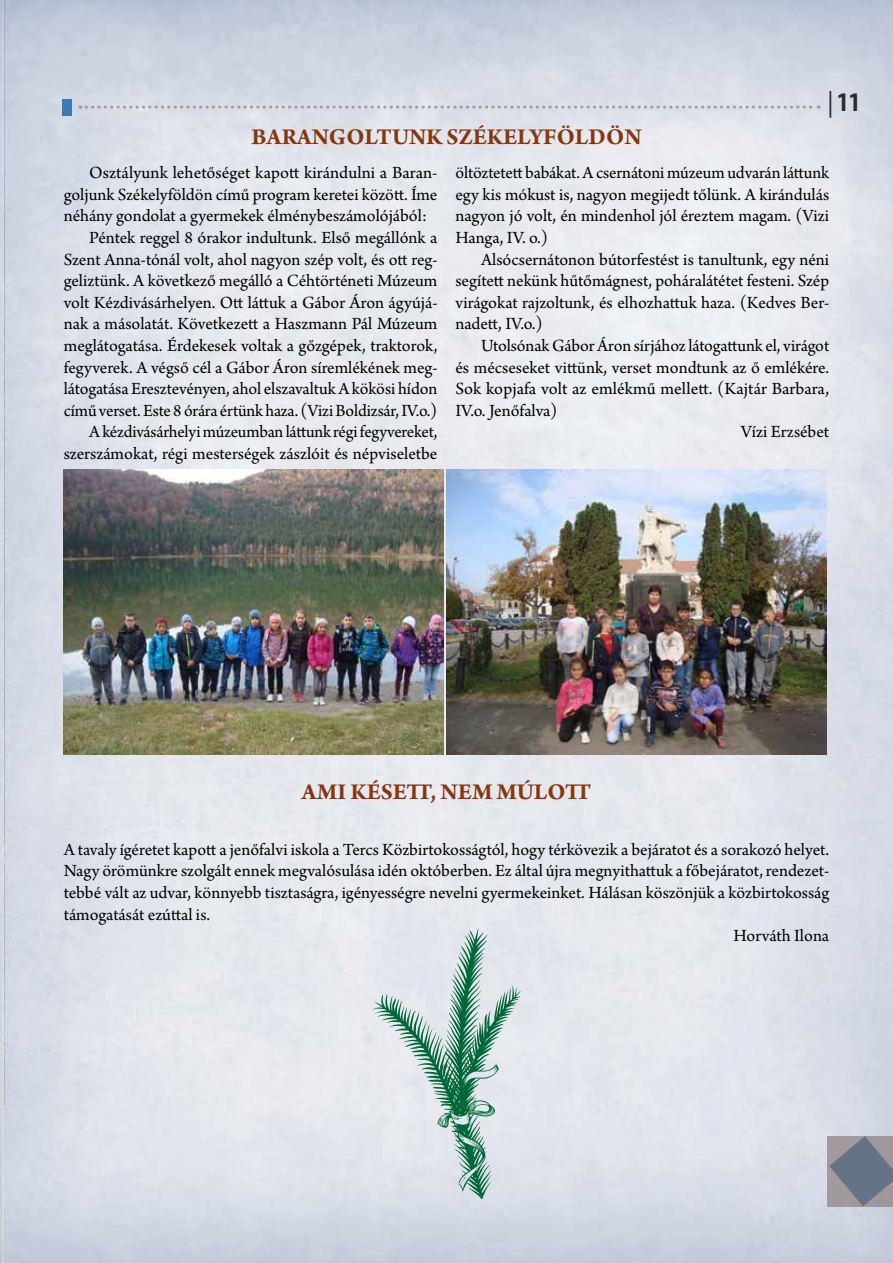
<style>
.page{position:relative;width:893px;height:1263px;background:#fff}
.page>*{position:absolute;margin:0;border:0;box-sizing:border-box;transform-origin:0 0}
.t1{font:700 condensed 27px "Myriad Pro";color:#000}
.t2{font:700 24px "Arno Pro";color:#85370f}
.t3{font:18px/21.6px "Arno Pro";letter-spacing:-.005em;color:#000;text-align:justify}
.s1{font-weight:400}
</style>
<div class="page">
<img style="left:0;top:853px;width:1px;height:410px">
<img style="left:4px;top:0;width:889px;height:1263px">
<div style="left:62px;top:99px;width:10px;height:17px;background:#3d7ab0"></div>
<svg style="left:80px;top:106px;width:739px;height:3px;background:#c7c6cd"></svg>
<svg style="left:828px;top:1136px;width:65px;height:70px;background:#808490"></svg>
<img style="left:64px;top:469px;width:380px;height:285px">
<img style="left:446px;top:469px;width:381px;height:285px">
<svg style="left:373px;top:928px;width:148px;height:271px;background:#bdd1ce"></svg>
<h1 class="t1" style="left:827px;top:85px;width:34px"><span class="s1">|</span> 11</h1>
<h2 class="t2" style="left:251px;top:123px;width:392px">BARANGOLTUNK SZÉKELYFÖLDÖN</h2>
<p class="t3" style="left:89px;top:163px;width:350px">Osztályunk lehetőséget kapott kirándulni a Baran-</p>
<p class="t3" style="left:64px;top:185px;width:375px">goljunk Székelyföldön című program keretei között. Íme</p>
<p class="t3" style="left:64px;top:206px;width:365px">néhány gondolat a gyermekek élménybeszámolójából:</p>
<p class="t3" style="left:89px;top:228px;width:350px">Péntek reggel 8 órakor indultunk. Első megállónk a</p>
<p class="t3" style="left:64px;top:249px;width:375px">Szent Anna-tónál volt, ahol nagyon szép volt, és ott reg-</p>
<p class="t3" style="left:64px;top:271px;width:375px">geliztünk. A következő megálló a Céhtörténeti Múzeum</p>
<p class="t3" style="left:64px;top:293px;width:375px">volt Kézdivásárhelyen. Ott láttuk a Gábor Áron ágyújá-</p>
<p class="t3" style="left:64px;top:314px;width:375px">nak a másolatát. Következett a Haszmann Pál Múzeum</p>
<p class="t3" style="left:64px;top:336px;width:375px">meglátogatása. Érdekesek voltak a gőzgépek, traktorok,</p>
<p class="t3" style="left:64px;top:357px;width:375px">fegyverek. A végső cél a Gábor Áron síremlékének meg-</p>
<p class="t3" style="left:64px;top:379px;width:375px">látogatása Eresztevényen, ahol elszavaltuk A kökösi hídon</p>
<p class="t3" style="left:64px;top:401px;width:375px">című verset. Este 8 órára értünk haza. (Vizi Boldizsár, IV.o.)</p>
<p class="t3" style="left:89px;top:422px;width:350px">A kézdivásárhelyi múzeumban láttunk régi fegyvereket,</p>
<p class="t3" style="left:64px;top:444px;width:375px">szerszámokat, régi mesterségek zászlóit és népviseletbe</p>
<p class="t3" style="left:455px;top:163px;width:375px">öltöztetett babákat. A csernátoni múzeum udvarán láttunk egy kis mókust is, nagyon megijedt tőlünk. A kirándulás nagyon jó volt, én mindenhol jól éreztem magam. (Vizi Hanga, IV. o.)</p>
<p class="t3" style="left:455px;top:249px;width:375px;text-indent:26px">Alsócsernátonon bútorfestést is tanultunk, egy néni segített nekünk hűtőmágnest, poháralátétet festeni. Szép virágokat rajzoltunk, és elhozhattuk haza. (Kedves Ber&shy;nadett, IV.o.)</p>
<p class="t3" style="left:481px;top:336px;width:350px">Utolsónak Gábor Áron sírjához látogattunk el, virágot</p>
<p class="t3" style="left:455px;top:357px;width:375px">és mécseseket vittünk, verset mondtunk az ő emlékére.</p>
<p class="t3" style="left:455px;top:379px;width:375px">Sok kopjafa volt az emlékmű mellett. (Kajtár Barbara,</p>
<p class="t3" style="left:455px;top:401px;width:103px">IV.o. Jenőfalva)</p>
<p class="t3" style="left:741px;top:422px;width:90px">Vízi Erzsébet</p>
<h2 class="t2" style="left:302px;top:778px;width:291px">AMI KÉSETT, NEM MÚLOTT</h2>
<p class="t3" style="left:64px;top:839px;width:767px">A tavaly ígéretet kapott a jenőfalvi iskola a Tercs Közbirtokosságtól, hogy térkövezik a bejáratot és a sorakozó helyet.</p>
<p class="t3" style="left:64px;top:861px;width:767px">Nagy örömünkre szolgált ennek megvalósulása idén októberben. Ez által újra megnyithattuk a főbejáratot, rendezet-</p>
<p class="t3" style="left:64px;top:883px;width:767px">tebbé vált az udvar, könnyebb tisztaságra, igényességre nevelni gyermekeinket. Hálásan köszönjük a közbirtokosság</p>
<p class="t3" style="left:64px;top:904px;width:148px">támogatását ezúttal is.</p>
<p class="t3" style="left:734px;top:926px;width:97px">Horváth Ilona</p>
</div>
